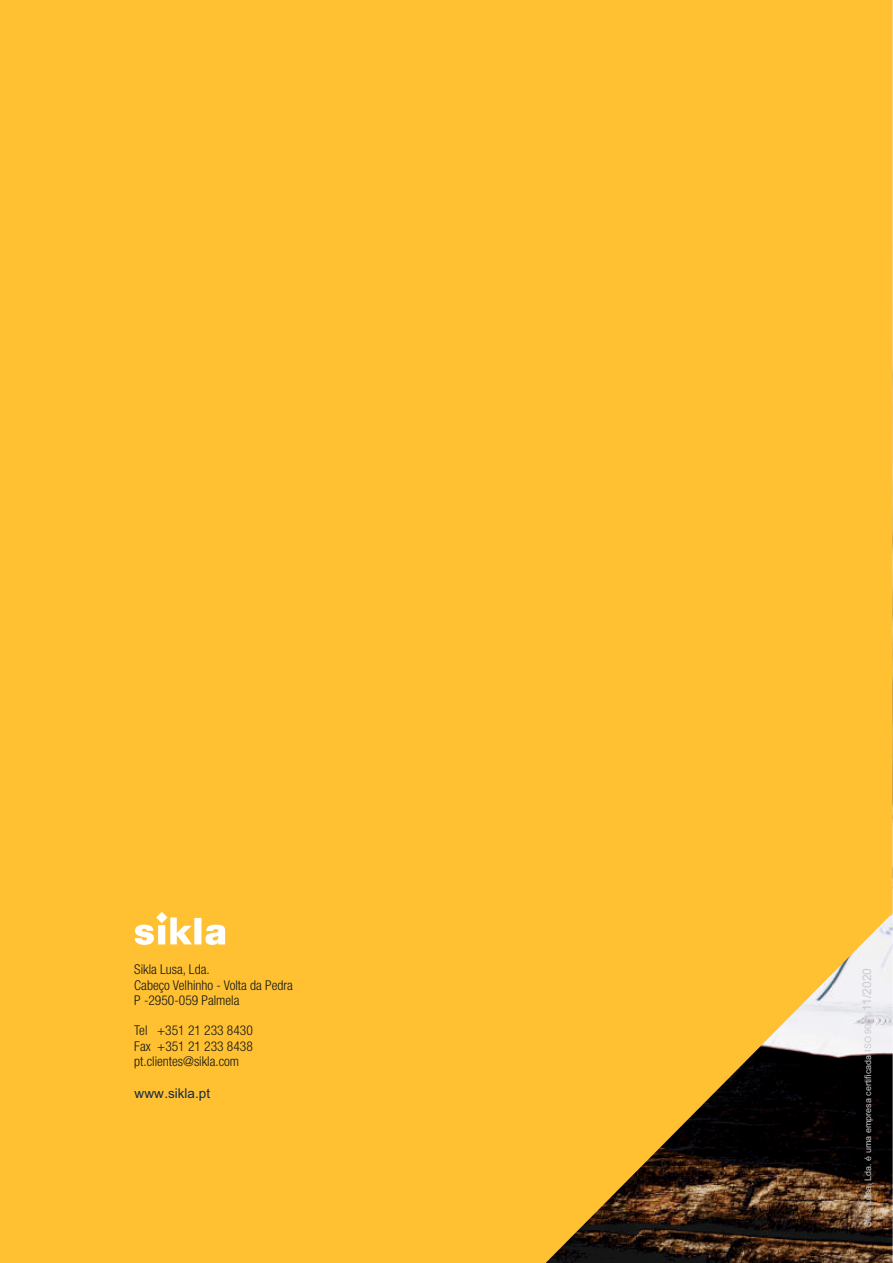
<style>
.page{position:relative;width:893px;height:1263px;background:#ffc132}
.page>*{position:absolute;margin:0;border:0;box-sizing:border-box;transform-origin:0 0}
.t1{font:300 condensed 13.5px/15.3px "Helvetica Neue LT Pro";color:#151616}
.t2{font:13.5px "Arial";color:#1b2a41}
.t3{font:9px "Arial";color:#c9cacb}
.s1{font-size:12px}
</style>
<div class="page">
<svg style="left:135px;top:912px;width:90px;height:33px"></svg>
<p class="t1" style="left:134px;top:964px;width:160px">Sikla Lusa, Lda.<br>Cabeço Velhinho - Volta da Pedra<br>P -2950-059 Palmela</p>
<p class="t1" style="left:134px;top:1025px;width:120px;text-align:justify">Tel +351 21 233 8430<br>Fax +351 21 233 8438 pt.clientes@sikla.com</p>
<p class="t2" style="left:135px;top:1088px;width:77px">www.sikla.pt</p>
<p class="t3" style="left:864px;top:1227px;width:260px;rotate:-90deg">Sikla Lusa, Lda. é uma empresa certificada ISO 9001 <span class="s1">11/2020</span></p>
</div>
